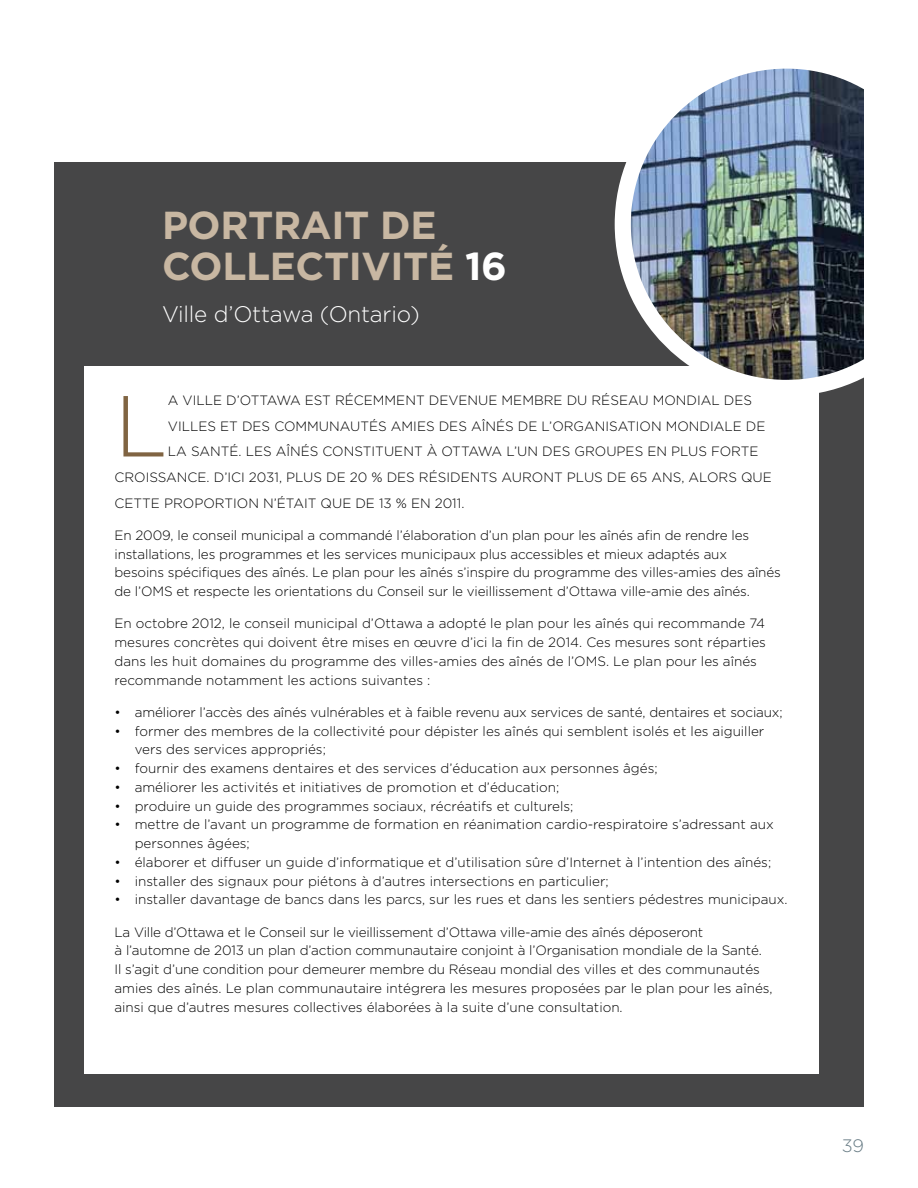
<style>
.page{position:relative;width:918px;height:1188px;background:#fff}
.page>*{position:absolute;margin:0;border:0;box-sizing:border-box;transform-origin:0 0}
.t1{font:300 86.4px "Gotham";color:#806442}
.t2{font:700 39px/40.5px "Gotham";letter-spacing:-.01em;color:#c8b7a2}
.t3{font:300 22.5px "Gotham";letter-spacing:-.01em;color:#fff}
.t4{font:300 18px "Gotham";color:#687c85}
.t5{font:300 13.5px/18.8px "Gotham";color:#000}
.s1{color:#fff}
</style>
<div class="page">
<div style="left:54px;top:162px;width:810px;height:945px;background:#464647"></div>
<div style="left:84px;top:366px;width:735px;height:708px;background:#fff"></div>
<img style="left:615px;top:68px;width:249px;height:325px">
<h2 class="t2" style="left:162px;top:204px;width:346px">PORTRAIT DE<br>COLLECTIVITÉ <span class="s1">16</span></h2>
<h3 class="t3" style="left:162px;top:302px;width:259px">Ville d’Ottawa (Ontario)</h3>
<h1 class="t1" style="left:114px;top:379px;width:55px">L</h1>
<p class="t5" style="left:168px;top:391px;width:33px">a Ville</p>
<p class="t5" style="left:226px;top:391px;width:36px">d’Ottawa</p>
<p class="t5" style="left:305px;top:391px;width:10px">est</p>
<p class="t5" style="left:335px;top:391px;width:11px">récemment</p>
<p class="t5" style="left:429px;top:391px;width:11px">deven</p>
<p class="t5" style="left:478px;top:391px;width:35px">ue membre</p>
<p class="t5" style="left:567px;top:391px;width:45px">du Résea</p>
<p class="t5" style="left:638px;top:391px;width:25px">u mondial</p>
<p class="t5" style="left:724px;top:391px;width:10px">des</p>
<p class="t5" style="left:168px;top:417px;width:9px">villes</p>
<p class="t5" style="left:220px;top:417px;width:32px">et des</p>
<p class="t5" style="left:274px;top:417px;width:12px">comm</p>
<p class="t5" style="left:319px;top:417px;width:51px">unautés</p>
<p class="t5" style="left:391px;top:417px;width:10px">amies</p>
<p class="t5" style="left:439px;top:417px;width:10px">des</p>
<p class="t5" style="left:471px;top:417px;width:25px">aînés</p>
<p class="t5" style="left:518px;top:417px;width:56px">de l’Organisation</p>
<p class="t5" style="left:666px;top:417px;width:11px">mondiale</p>
<p class="t5" style="left:746px;top:417px;width:10px">de</p>
<p class="t5" style="left:168px;top:442px;width:42px">la Santé</p>
<p class="t5" style="left:239px;top:442px;width:62px">. Les aînés</p>
<p class="t5" style="left:323px;top:442px;width:10px">constit</p>
<p class="t5" style="left:384px;top:442px;width:21px">uent</p>
<p class="t5" style="left:427px;top:442px;width:37px">à Ottawa</p>
<p class="t5" style="left:506px;top:442px;width:46px">l’un des</p>
<p class="t5" style="left:575px;top:442px;width:11px">gro</p>
<p class="t5" style="left:606px;top:442px;width:20px">upes</p>
<p class="t5" style="left:647px;top:442px;width:74px">en plusforte</p>
<p class="t5" style="left:114px;top:468px;width:11px">croissance</p>
<p class="t5" style="left:207px;top:468px;width:190px">. D’ici 2031, plus de 20 % des</p>
<p class="t5" style="left:419px;top:468px;width:10px">résidents</p>
<p class="t5" style="left:502px;top:468px;width:32px">auront</p>
<p class="t5" style="left:567px;top:468px;width:96px">plus de 65 ans</p>
<p class="t5" style="left:681px;top:468px;width:18px">, alors</p>
<p class="t5" style="left:741px;top:468px;width:30px">que</p>
<p class="t5" style="left:114px;top:493px;width:10px">cette</p>
<p class="t5" style="left:164px;top:493px;width:11px">proportion</p>
<p class="t5" style="left:263px;top:493px;width:23px">n’était</p>
<p class="t5" style="left:321px;top:493px;width:145px">que de 13 % en 2011.</p>
<p class="t5" style="left:114px;top:525px;width:668px">En 2009, le conseil municipal a commandé l’élaboration d’un plan pour les aînés afin de rendre les installations, les programmes et les services municipaux plus accessibles et mieux adaptés aux<br>besoins spécifiques des aînés. Le plan pour les aînés s’inspire du programme des villes-amies des aînés de l’OMS et respecte les orientations du Conseil sur le vieillissement d’Ottawa ville-amie des aînés.</p>
<p class="t5" style="left:114px;top:614px;width:653px">En octobre 2012, le conseil municipal d’Ottawa a adopté le plan pour les aînés qui recommande 74 mesures concrètes qui doivent être mises en œuvre d’ici la fin de 2014. Ces mesures sont réparties dans les huit domaines du programme des villes-amies des aînés de l’OMS. Le plan pour les aînés recommande notamment les actions suivantes :</p>
<p class="t5" style="left:114px;top:702px;width:670px">• améliorer l’accès des aînés vulnérables et à faible revenu aux services de santé, dentaires et sociaux;</p>
<p class="t5" style="left:135px;top:721px;width:631px;text-indent:-20px">• former des membres de la collectivité pour dépister les aînés qui semblent isolés et les aiguiller vers des services appropriés;</p>
<p class="t5" style="left:114px;top:759px;width:545px">• fournir des examens dentaires et des services d’éducation aux personnes âgés;</p>
<p class="t5" style="left:114px;top:777px;width:446px">• améliorer les activités et initiatives de promotion et d’éducation;</p>
<p class="t5" style="left:114px;top:796px;width:460px">• produire un guide des programmes sociaux, récréatifs et culturels;</p>
<p class="t5" style="left:135px;top:815px;width:641px;text-indent:-20px">• mettre de l’avant un programme de formation en réanimation cardio-respiratoire s’adressant aux personnes âgées;</p>
<p class="t5" style="left:114px;top:852px;width:658px">• élaborer et diffuser un guide d’informatique et d’utilisation sûre d’Internet à l’intention des aînés;</p>
<p class="t5" style="left:114px;top:871px;width:496px">• installer des signaux pour piétons à d’autres intersections en particulier;</p>
<p class="t5" style="left:114px;top:890px;width:675px">• installer davantage de bancs dans les parcs, sur les rues et dans les sentiers pédestres municipaux.</p>
<p class="t5" style="left:114px;top:922px;width:660px">La Ville d’Ottawa et le Conseil sur le vieillissement d’Ottawa ville-amie des aînés déposeront<br>à l’automne de 2013 un plan d’action communautaire conjoint à l’Organisation mondiale de la Santé.<br>Il s’agit d’une condition pour demeurer membre du Réseau mondial des villes et des communautés amies des aînés. Le plan communautaire intégrera les mesures proposées par le plan pour les aînés, ainsi que d’autres mesures collectives élaborées à la suite d’une consultation.</p>
<h3 class="t4" style="left:842px;top:1135px;width:24px">39</h3>
</div>
